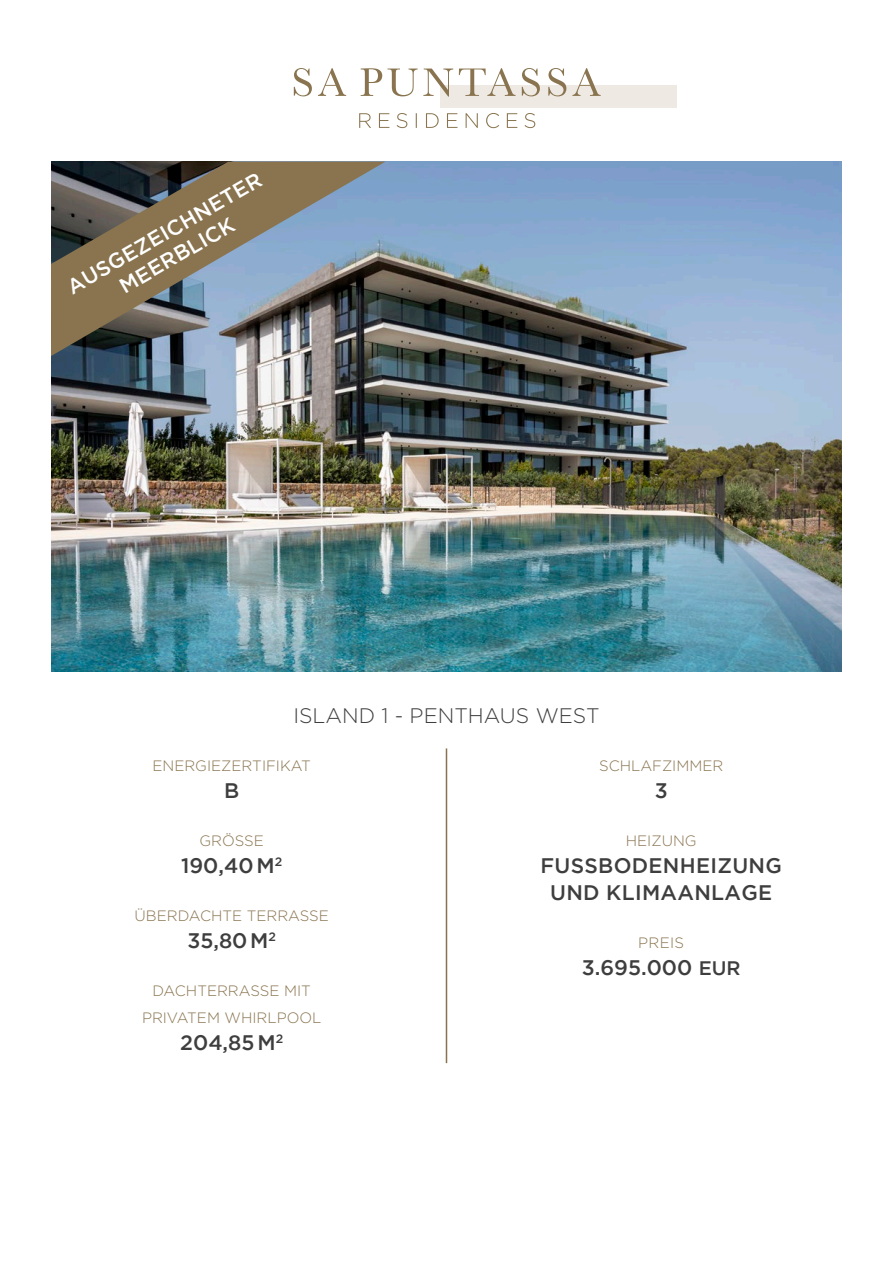
<style>
.page{position:relative;width:893px;height:1263px;background:#fff}
.page>*{position:absolute;margin:0;border:0;box-sizing:border-box;transform-origin:0 0}
.t1{font:500 21px "Gotham";letter-spacing:.015em;color:#3e3e3f}
.t2{font:500 21px/25.2px "Gotham";color:#fff;text-align:center}
.t3{font:300 21px "Gotham";color:#3e3e3f}
.t4{font:300 15px "Gotham";color:#89744f}
.s1{font-size:19.5px}
</style>
<div class="page">
<img style="left:51px;top:162px;width:791px;height:510px">
<svg style="left:51px;top:162px;width:335px;height:194px;background:#73746e"></svg>
<hr style="left:446px;top:748px;width:1px;height:315px;background:#89744f">
<div style="left:440px;top:85px;width:236px;height:22px;background:#efe9e3"></div>
<svg style="left:359px;top:113px;width:176px;height:15px"></svg>
<svg style="left:294px;top:68px;width:307px;height:29px"></svg>
<p class="t2" style="left:62px;top:277px;width:223px;rotate:-30deg">AUSGEZEICHNETER<br>MEERBLICK</p>
<p class="t3" style="left:293px;top:702px;width:308px">ISLAND 1 - PENTHAUS WEST</p>
<p class="t4" style="left:152px;top:756px;width:160px">ENERGIEZERTIFIKAT</p>
<p class="t1" style="left:224px;top:779px;width:17px">B</p>
<p class="t4" style="left:200px;top:831px;width:66px">GRÖSSE</p>
<p class="t1" style="left:181px;top:854px;width:103px">190,40M<sup>2</sup></p>
<p class="t4" style="left:135px;top:906px;width:196px">ÜBERDACHTE TERRASSE</p>
<p class="t1" style="left:187px;top:929px;width:90px">35,80M<sup>2</sup></p>
<p class="t4" style="left:153px;top:981px;width:160px">DACHTERRASSE MIT</p>
<p class="t4" style="left:142px;top:1008px;width:181px">PRIVATEM WHIRLPOOL</p>
<p class="t1" style="left:180px;top:1031px;width:104px">204,85M<sup>2</sup></p>
<p class="t4" style="left:599px;top:756px;width:126px">SCHLAFZIMMER</p>
<p class="t1" style="left:655px;top:779px;width:14px">3</p>
<p class="t4" style="left:626px;top:831px;width:72px">HEIZUNG</p>
<p class="t1" style="left:540px;top:854px;width:243px">FUSSBODENHEIZUNG</p>
<p class="t1" style="left:550px;top:881px;width:224px">UND KLIMAANLAGE</p>
<p class="t4" style="left:638px;top:933px;width:47px">PREIS</p>
<p class="t1" style="left:582px;top:956px;width:160px">3.695.000 <span class="s1">EUR</span></p>
</div>
